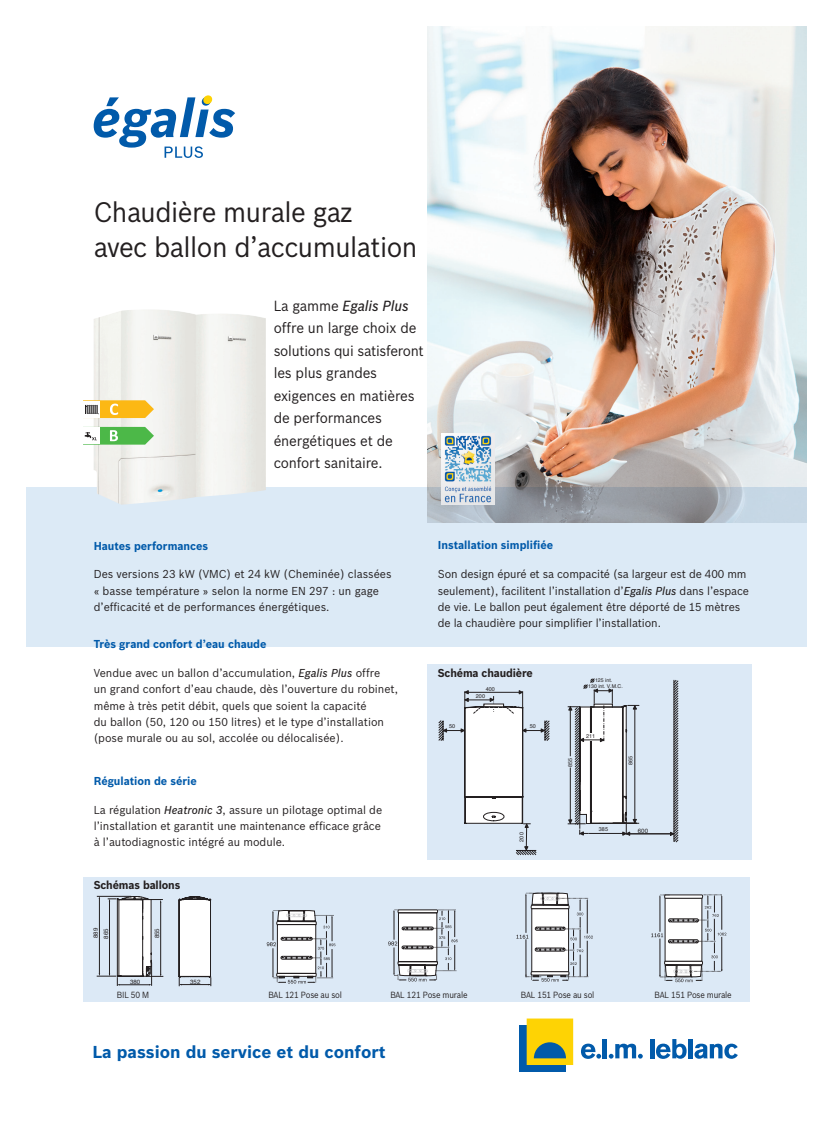
<style>
.page{position:relative;width:833px;height:1141px;background:#fff}
.page>*{position:absolute;margin:0;border:0;box-sizing:border-box;transform-origin:0 0}
.t1{font:27.5px/35px "Bosch Sans";letter-spacing:-.02em;color:#231f20;scale:.94 1}
.t2{font:700 16.88px "Bosch Sans";color:#015aaa}
.t3{font:14.38px/22.5px "Bosch Sans";letter-spacing:-.01em;color:#231f20;scale:.94 1}
.t4{font:11.25px/16.2px "Bosch Sans";color:#231f20;scale:.96 1}
.t5{font:700 11.25px "Bosch Sans";color:#015aaa;scale:.96 1}
.t6{font:700 11.25px "Bosch Sans";letter-spacing:-.01em;color:#231f20;scale:.95 1}
._2011_Legende_schéma{font:8.75px "Bosch Sans";letter-spacing:-.025em;color:#231f20;scale:.9 1}
._2011_Légende_schéma{font:8.75px "Bosch Sans";color:#231f20;scale:.9 1}
.t7{font:6.12px/10.2px "Helvetica";color:#231f20}
.t8{font:5.5px "Helvetica";color:#231f20}
.t9{font:5.25px "Helvetica";color:#231f20}
.s1{font-weight:500;font-style:italic}
</style>
<div class="page">
<div style="left:519px;top:1025px;width:46px;height:47px;background:#015aaa"></div>
<svg style="left:526px;top:1018px;width:47px;height:46px"></svg>
<hr style="left:602px;top:1038px;width:4px;height:20px;background:#015aaa">
<svg style="left:650px;top:1039px;width:3px;height:19px"></svg>
<svg style="left:656px;top:1039px;width:30px;height:19px"></svg>
<hr style="left:688px;top:1038px;width:4px;height:20px;background:#015aaa">
<svg style="left:694px;top:1043px;width:43px;height:15px"></svg>
<svg style="left:608px;top:1043px;width:34px;height:15px"></svg>
<svg style="left:581px;top:1043px;width:19px;height:15px"></svg>
<div style="left:83px;top:877px;width:666px;height:124px;background:#dce9f6"></div>
<img style="left:427px;top:26px;width:379px;height:461px">
<svg style="left:26px;top:487px;width:780px;height:159px;background:#d5e3ee"></svg>
<svg style="left:94px;top:97px;width:141px;height:61px"></svg>
<div style="left:203px;top:95px;width:9px;height:9px;background:#fed304;border-radius:50%"></div>
<img style="left:94px;top:310px;width:172px;height:194px">
<div style="left:427px;top:664px;width:323px;height:195px;background:#dce9f6"></div>
<svg style="left:438px;top:690px;width:111px;height:164px"></svg>
<svg style="left:567px;top:678px;width:111px;height:164px"></svg>
<svg style="left:83px;top:400px;width:71px;height:18px"></svg>
<svg style="left:84px;top:427px;width:70px;height:17px"></svg>
<svg style="left:97px;top:896px;width:114px;height:90px"></svg>
<svg style="left:266px;top:910px;width:69px;height:73px"></svg>
<svg style="left:516px;top:892px;width:76px;height:89px"></svg>
<svg style="left:651px;top:894px;width:75px;height:89px"></svg>
<svg style="left:388px;top:909px;width:69px;height:73px"></svg>
<img style="left:441px;top:433px;width:53px;height:71px">
<p class="t1" style="left:94px;top:193px;width:346px">Chaudière murale gaz<br>avec ballon d’accumulation</p>
<p class="t3" style="left:273px;top:294px;width:161px">La gamme <span class="s1">Egalis Plus </span>offre un large choix de solutions qui satisferont les plus grandes exigences en matières de performances énergétiques et de confort sanitaire.</p>
<p class="t5" style="left:94px;top:538px;width:121px">Hautes performances</p>
<p class="t4" style="left:94px;top:565px;width:311px">Des versions 23 kW (VMC) et 24 kW (Cheminée) classées « basse température » selon la norme EN 297 : un gage d’efficacité et de performances énergétiques.</p>
<p class="t5" style="left:94px;top:637px;width:181px">Très grand confort d’eau chaude</p>
<p class="t4" style="left:94px;top:664px;width:318px">Vendue avec un ballon d’accumulation, <span class="s1">Egalis Plus</span> offre<br>un grand confort d’eau chaude, dès l’ouverture du robinet, même à très petit débit, quels que soient la capacité<br>du ballon (50, 120 ou 150 litres) et le type d’installation (pose murale ou au sol, accolée ou délocalisée).</p>
<p class="t5" style="left:94px;top:773px;width:109px">Régulation de série</p>
<p class="t4" style="left:94px;top:801px;width:302px;text-align:justify">La régulation <span class="s1">Heatronic 3</span>, assure un pilotage optimal de l’installation et garantit une maintenance efficace grâce à l’autodiagnostic intégré au module.</p>
<p class="t6" style="left:94px;top:877px;width:93px">Schémas ballons</p>
<p class="t7" style="left:91px;top:938px;width:12px;rotate:-90deg">889<br>865</p>
<p class="t7" style="left:152px;top:938px;width:12px;rotate:-90deg">855</p>
<p class="t7" style="left:130px;top:976px;width:12px">380</p>
<p class="t7" style="left:190px;top:976px;width:12px">352</p>
<p class="t5" style="left:437px;top:538px;width:121px">Installation simplifiée</p>
<p class="t4" style="left:437px;top:565px;width:325px">Son design épuré et sa compacité (sa largeur est de 400 mm seulement), facilitent l’installation d’<span class="s1">Egalis Plus</span> dans l’espace de vie. Le ballon peut également être déporté de 15 mètres de la chaudière pour simplifier l’installation.</p>
<p class="t6" style="left:437px;top:666px;width:101px">Schéma chaudière</p>
<p class="t8" style="left:485px;top:684px;width:11px">400</p>
<p class="t8" style="left:475px;top:692px;width:11px">200</p>
<p class="t8" style="left:449px;top:722px;width:8px">50</p>
<p class="t8" style="left:529px;top:722px;width:8px">50</p>
<p class="t8" style="left:517px;top:841px;width:11px;rotate:-90deg">200</p>
<p class="t9" style="left:594px;top:676px;width:19px">125 int.</p>
<p class="t9" style="left:588px;top:682px;width:36px">130 int. V.M.C.</p>
<p class="t8" style="left:565px;top:767px;width:11px;rotate:-90deg">855</p>
<p class="t8" style="left:585px;top:732px;width:11px">211</p>
<p class="t8" style="left:626px;top:765px;width:11px;rotate:-90deg">865</p>
<p class="t8" style="left:598px;top:824px;width:11px">385</p>
<p class="t7" style="left:637px;top:825px;width:12px">600</p>
<p class="_2011_Légende_schéma" style="left:117px;top:988px;width:37px">BIL 50 M</p>
<p class="_2011_Legende_schéma" style="left:268px;top:988px;width:83px">BAL 121 Pose au sol</p>
<p class="_2011_Legende_schéma" style="left:390px;top:988px;width:87px">BAL 121 Pose murale</p>
<p class="_2011_Legende_schéma" style="left:520px;top:988px;width:83px">BAL 151 Pose au sol</p>
<p class="_2011_Legende_schéma" style="left:654px;top:988px;width:87px">BAL 151 Pose murale</p>
<p class="t2" style="left:92px;top:1041px;width:294px">La passion du service et du confort</p>
</div>
